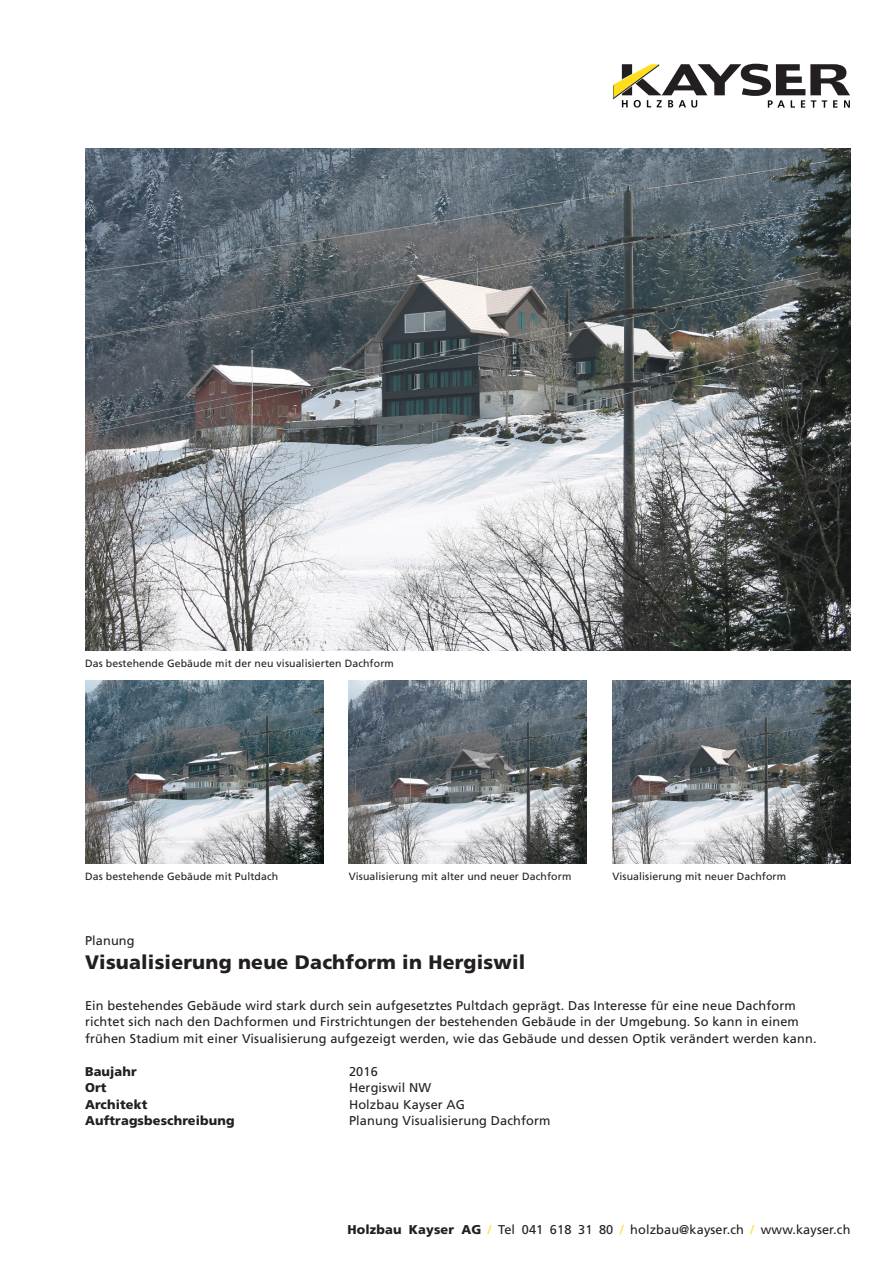
<style>
.page{position:relative;width:893px;height:1263px;background:#fff}
.page>*{position:absolute;margin:0;border:0;box-sizing:border-box;transform-origin:0 0}
.t1{font:900 19.5px "Frutiger LT Std";letter-spacing:.01em;color:#231f20}
.t2{font:12.75px/16.5px "Frutiger LT Std";letter-spacing:.01em;color:#231f20}
.t3{font:900 12.75px "Frutiger LT Std";letter-spacing:.01em;color:#231f20}
.t4{font:10.5px "Frutiger LT Std";letter-spacing:.01em;color:#231f20}
.s1{font-weight:900}
.s2{color:#ffdf1b}
</style>
<div class="page">
<img style="left:85px;top:149px;width:765px;height:502px">
<img style="left:349px;top:680px;width:238px;height:183px">
<img style="left:85px;top:680px;width:238px;height:183px">
<img style="left:612px;top:680px;width:238px;height:183px">
<svg style="left:613px;top:64px;width:237px;height:44px"></svg>
<p class="t4" style="left:85px;top:657px;width:310px">Das bestehende Gebäude mit der neu visualisierten Dachform</p>
<p class="t4" style="left:85px;top:870px;width:195px">Das bestehende Gebäude mit Pultdach</p>
<p class="t4" style="left:349px;top:870px;width:224px">Visualisierung mit alter und neuer Dachform</p>
<p class="t4" style="left:612px;top:870px;width:175px">Visualisierung mit neuer Dachform</p>
<p class="t2" style="left:85px;top:932px;width:51px">Planung</p>
<h1 class="t1" style="left:85px;top:950px;width:442px">Visualisierung neue Dachform in Hergiswil</h1>
<p class="t2" style="left:85px;top:997px;width:733px">Ein bestehendes Gebäude wird stark durch sein aufgesetztes Pultdach geprägt. Das Interesse für eine neue Dachform richtet sich nach den Dachformen und Firstrichtungen der bestehenden Gebäude in der Umgebung. So kann in einem frühen Stadium mit einer Visualisierung aufgezeigt werden, wie das Gebäude und dessen Optik verändert werden kann.</p>
<p class="t3" style="left:85px;top:1063px;width:53px">Baujahr</p>
<p class="t2" style="left:349px;top:1063px;width:30px">2016</p>
<p class="t3" style="left:85px;top:1080px;width:23px">Ort</p>
<p class="t2" style="left:349px;top:1079px;width:84px">Hergiswil NW</p>
<p class="t3" style="left:85px;top:1096px;width:64px">Architekt</p>
<p class="t2" style="left:349px;top:1096px;width:118px">Holzbau Kayser AG</p>
<p class="t3" style="left:85px;top:1113px;width:151px">Auftragsbeschreibung</p>
<p class="t2" style="left:349px;top:1112px;width:203px">Planung Visualisierung Dachform</p>
<p class="t2" style="left:348px;top:1222px;width:504px"><span class="s1">Holzbau Kayser AG</span> <span class="s2">/</span> Tel 041 618 31 80 <span class="s2">/</span> holzbau@kayser.ch <span class="s2">/</span> www.kayser.ch</p>
</div>
